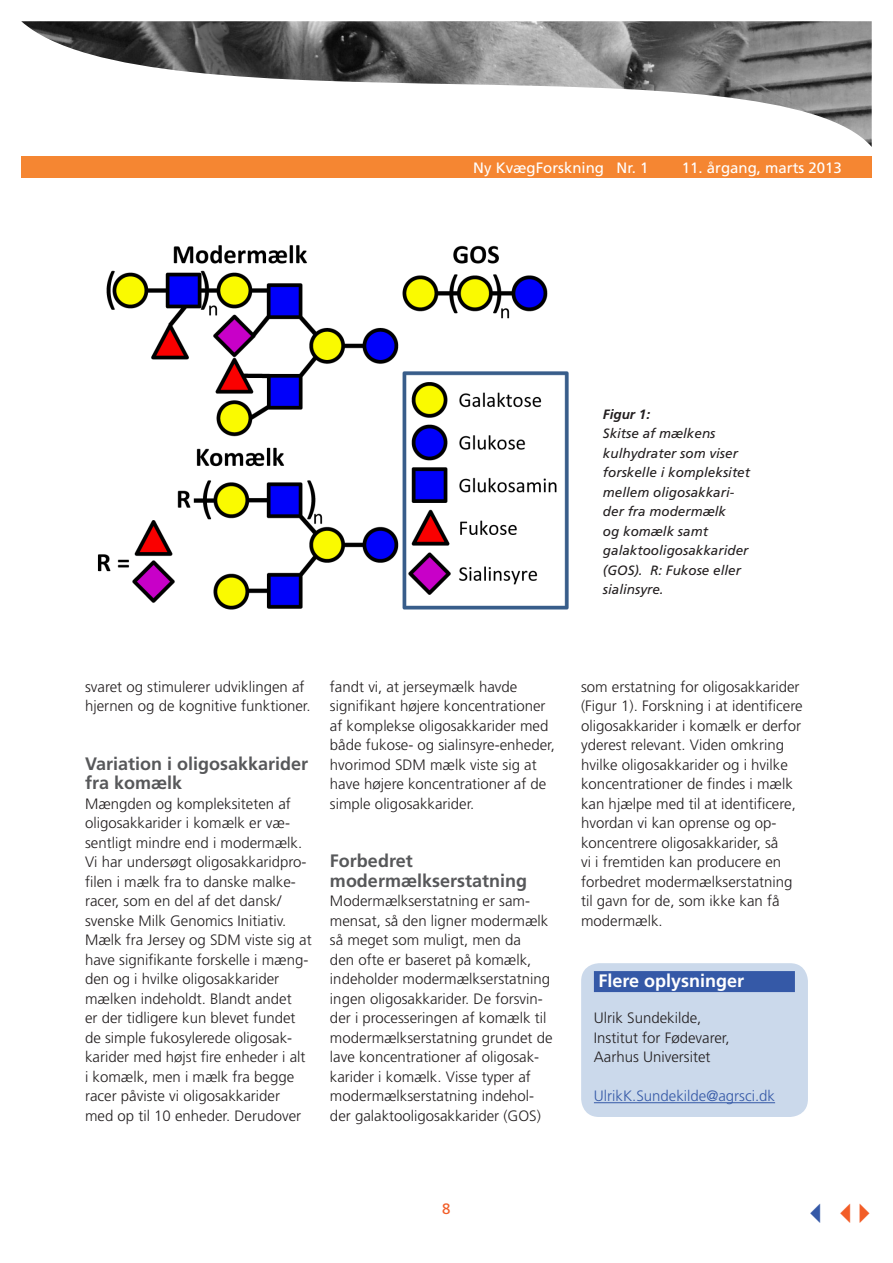
<style>
.page{position:relative;width:893px;height:1263px;background:#fff}
.page>*{position:absolute;margin:0;border:0;box-sizing:border-box;transform-origin:0 0}
.rubrik{font:700 18px/19.5px "Frutiger";color:#57585a}
.flere_oplysninger{font:700 18px "Frutiger";color:#fff}
.brod{font:300 15px/19.5px "Frutiger";color:#231f20}
.t1{font:15px "Frutiger";color:#fff}
.brod-2{font:300 15px "Frutiger";color:#3559a7}
.t2{font:15px "Frutiger";color:#f25d27}
.kursiv{font:italic 13.5px/19.5px "Frutiger";color:#231f20}
.kursiv-2{font:italic 700 13.5px "Frutiger";color:#231f20}
</style>
<div class="page">
<img style="left:21px;top:21px;width:851px;height:126px">
<div style="left:21px;top:157px;width:851px;height:21px;background:#f58632"></div>
<div style="left:581px;top:963px;width:227px;height:154px;background:#cbd9eb;border-radius:18px"></div>
<div style="left:594px;top:971px;width:201px;height:21px;background:#3559a7"></div>
<hr style="left:594px;top:1102px;width:181px;height:1px;background:#3559a7">
<img style="left:97px;top:245px;width:472px;height:365px">
<p class="t1" style="left:473px;top:159px;width:177px">Ny KvægForskning Nr. 1</p>
<p class="t1" style="left:682px;top:159px;width:162px">11. årgang, marts 2013</p>
<p class="kursiv-2" style="left:603px;top:406px;width:49px">Figur 1:</p>
<p class="kursiv" style="left:603px;top:424px;width:149px">Skitse af mælkens kulhydrater som viser forskelle i kompleksitet mellem oligosakkari&shy;der fra modermælk<br>og komælk samt galaktooligosakkarider (GOS). R: Fukose eller sialinsyre.</p>
<p class="brod" style="left:85px;top:677px;width:227px">svaret og stimulerer udviklingen af hjernen og de kognitive funktioner.</p>
<p class="rubrik" style="left:85px;top:753px;width:225px">Variation i oligosakkarider fra komælk</p>
<p class="brod" style="left:85px;top:794px;width:228px">Mængden og kompleksiteten af oligosakkarider i komælk er væ&shy;sentligt mindre end i modermælk.<br>Vi har undersøgt oligosakkaridpro&shy;filen i mælk fra to danske malke&shy;racer, som en del af det dansk/ svenske Milk Genomics Initiativ.<br>Mælk fra Jersey og SDM viste sig at have signifikante forskelle i mæng&shy;den og i hvilke oligosakkarider mælken indeholdt. Blandt andet<br>er der tidligere kun blevet fundet de simple fukosylerede oligosak&shy;karider med højst fire enheder i alt i komælk, men i mælk fra begge racer påviste vi oligosakkarider med op til 10 enheder. Derudover</p>
<p class="brod" style="left:330px;top:677px;width:227px">fandt vi, at jerseymælk havde signifikant højere koncentrationer af komplekse oligosakkarider med både fukose- og sialinsyre-enheder, hvorimod SDM mælk viste sig at have højere koncentrationer af de simple oligosakkarider.</p>
<p class="rubrik" style="left:330px;top:851px;width:84px">Forbedret</p>
<p class="rubrik" style="left:330px;top:870px;width:199px">modermælkserstatning</p>
<p class="brod" style="left:330px;top:891px;width:224px">Modermælkserstatning er sam&shy;mensat, så den ligner modermælk så meget som muligt, men da<br>den ofte er baseret på komælk, indeholder modermælkserstatning ingen oligosakkarider. De forsvin&shy;der i processeringen af komælk til modermælkserstatning grundet de lave koncentrationer af oligosak&shy;karider i komælk. Visse typer af modermælkserstatning indehol&shy;der galaktooligosakkarider (GOS)</p>
<p class="brod" style="left:581px;top:677px;width:223px">som erstatning for oligosakkarider (Figur 1). Forskning i at identificere oligosakkarider i komælk er derfor yderest relevant. Viden omkring hvilke oligosakkarider og i hvilke koncentrationer de findes i mælk kan hjælpe med til at identificere, hvordan vi kan oprense og op&shy;koncentrere oligosakkarider, så<br>vi i fremtiden kan producere en forbedret modermælkserstatning til gavn for de, som ikke kan få modermælk.</p>
<p class="flere_oplysninger" style="left:598px;top:970px;width:147px">Flere oplysninger</p>
<p class="brod" style="left:594px;top:1008px;width:109px">Ulrik Sundekilde,</p>
<p class="brod" style="left:594px;top:1028px;width:137px">Institut for Fødevarer,</p>
<p class="brod" style="left:594px;top:1047px;width:118px">Aarhus Universitet</p>
<p class="brod-2" style="left:594px;top:1087px;width:183px">UlrikK.Sundekilde@agrsci.dk</p>
<p class="t2" style="left:442px;top:1200px;width:10px">8</p>
</div>
